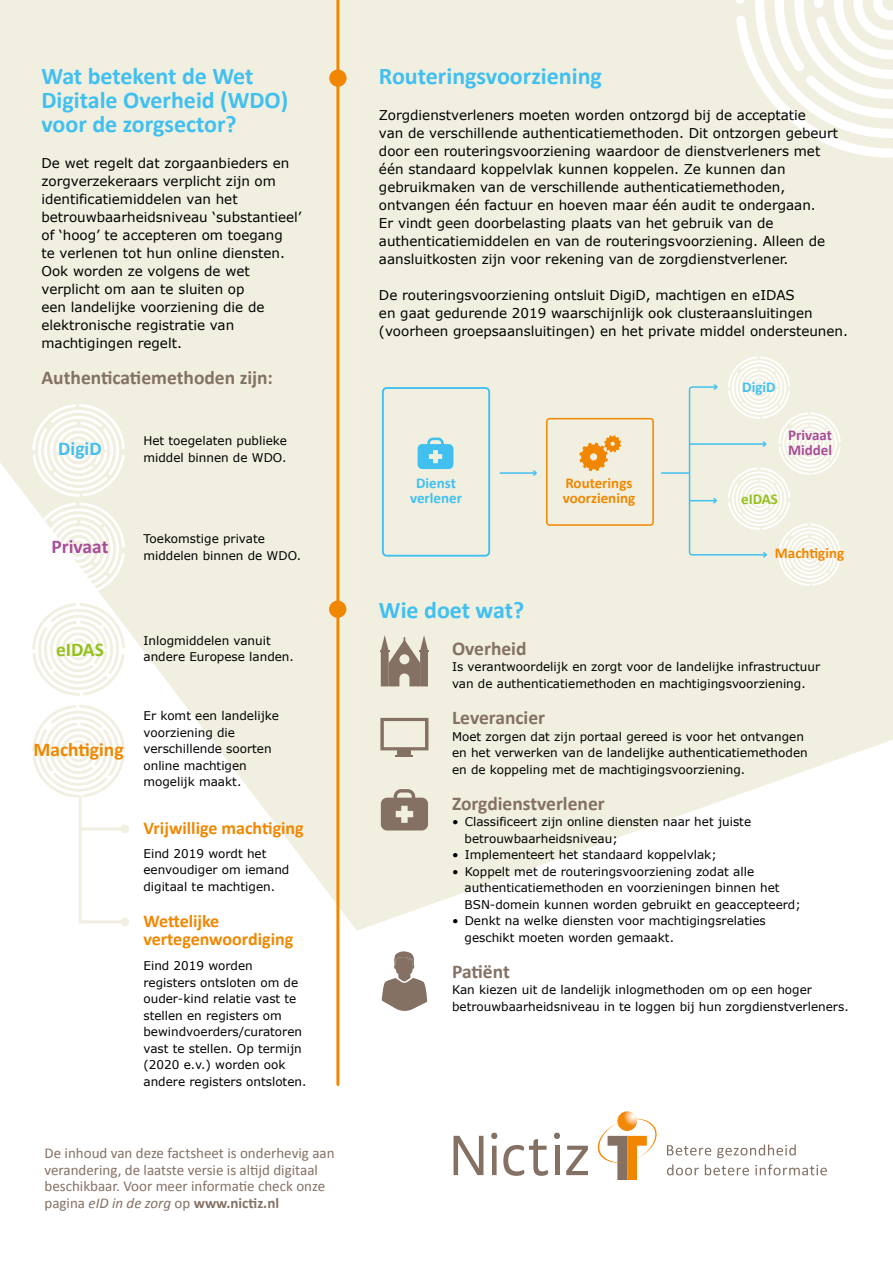
<style>
.page{position:relative;width:893px;height:1263px;background:#fff}
.page>*{position:absolute;margin:0;border:0;box-sizing:border-box;transform-origin:0 0}
.t1{font:700 24px/24px "Calibri";color:#41c0f0}
.t2{font:700 19.5px "Calibri";color:#847164}
.t3{font:700 19.5px "Calibri";color:#f18700}
.t4{font:700 19.5px "Calibri";color:#a84d97}
.t5{font:700 19.5px "Calibri";color:#41c0f0}
.t6{font:700 19.5px "Calibri";color:#95c11f}
.t7{font:700 18px/18px "Calibri";color:#f18700}
.t8{font:15px/16.5px "Calibri";color:#847164}
.t9{font:700 15px/15px "Calibri";color:#f18700}
.t10{font:700 15px/15px "Calibri";color:#41c0f0;text-align:center}
.t11{font:700 15px/15px "Calibri";color:#a84d97}
.t12{font:700 15px "Calibri";color:#95c11f}
.t13{font:13.5px/18px "Verdana";color:#000}
.t14{font:12px/16.5px "Verdana";color:#000}
.s1{font-style:italic}
.s2{font-weight:700}
</style>
<div class="page">
<div style="left:0;top:0;width:893px;height:937px;background:#f1efe0"></div>
<svg style="left:357px;top:740px;width:536px;height:436px"></svg>
<svg style="left:0;top:462px;width:357px;height:624px;fill:#fff"></svg>
<svg style="left:32px;top:404px;width:93px;height:191px"></svg>
<svg style="left:32px;top:603px;width:93px;height:93px"></svg>
<hr style="left:336px;top:0;width:3px;height:1084px;background:#f18700">
<div style="left:329px;top:69px;width:18px;height:18px;background:#f18700;border-radius:50%"></div>
<div style="left:329px;top:600px;width:17px;height:18px;background:#f18700;border-radius:50%"></div>
<svg style="left:32px;top:705px;width:96px;height:220px"></svg>
<hr style="left:80px;top:827px;width:45px;height:3px;background:#f1efe0">
<div style="left:120px;top:824px;width:9px;height:9px;background:#f1efe0;border-radius:50%"></div>
<div style="left:120px;top:917px;width:9px;height:9px;background:#f1efe0;border-radius:50%"></div>
<svg style="left:454px;top:1136px;width:29px;height:39px"></svg>
<svg style="left:491px;top:1133px;width:6px;height:6px"></svg>
<div style="left:492px;top:1146px;width:5px;height:29px;background:#847164"></div>
<svg style="left:503px;top:1139px;width:45px;height:37px"></svg>
<hr style="left:555px;top:1146px;width:4px;height:29px;background:#847164">
<svg style="left:554px;top:1133px;width:6px;height:6px"></svg>
<svg style="left:566px;top:1146px;width:22px;height:29px"></svg>
<svg style="left:595px;top:1117px;width:65px;height:63px"></svg>
<svg style="left:617px;top:1111px;width:20px;height:20px"></svg>
<svg style="left:667px;top:1144px;width:160px;height:31px"></svg>
<svg style="left:735px;top:0;width:158px;height:158px"></svg>
<svg style="left:380px;top:635px;width:49px;height:51px"></svg>
<svg style="left:380px;top:718px;width:48px;height:39px"></svg>
<svg style="left:381px;top:789px;width:47px;height:41px"></svg>
<svg style="left:381px;top:950px;width:46px;height:62px"></svg>
<div style="left:546px;top:418px;width:108px;height:108px;border:2px solid #f18700;border-radius:3px"></div>
<div style="left:382px;top:387px;width:108px;height:170px;border:2px solid #41c0f0;border-radius:4px"></div>
<hr style="left:500px;top:472px;width:35px;height:2px;background:#41c0f0">
<svg style="left:532px;top:470px;width:5px;height:6px"></svg>
<hr style="left:661px;top:472px;width:28px;height:2px;background:#41c0f0">
<svg style="left:688px;top:356px;width:153px;height:230px"></svg>
<svg style="left:418px;top:438px;width:35px;height:31px"></svg>
<svg style="left:579px;top:435px;width:42px;height:36px"></svg>
<h1 class="t1" style="left:41px;top:64px;width:248px">Wat betekent de Wet<br>Digitale Overheid (WDO) voor de zorgsector?</h1>
<p class="t13" style="left:41px;top:154px;width:262px">De wet regelt dat zorgaanbieders en zorgverzekeraars verplicht zijn om identificatiemiddelen van het betrouwbaarheidsniveau ‘substantieel’ of ‘hoog’ te accepteren om toegang<br>te verlenen tot hun online diensten.<br>Ook worden ze volgens de wet verplicht om aan te sluiten op<br>een landelijke voorziening die de elektronische registratie van machtigingen regelt.</p>
<h2 class="t2" style="left:41px;top:365px;width:233px">Authenticatiemethoden zijn:</h2>
<h2 class="t5" style="left:58px;top:436px;width:45px">DigiD</h2>
<h2 class="t4" style="left:52px;top:534px;width:58px">Privaat</h2>
<p class="t14" style="left:143px;top:432px;width:145px">Het toegelaten publieke middel binnen de WDO.</p>
<p class="t14" style="left:143px;top:531px;width:159px">Toekomstige private middelen binnen de WDO.</p>
<h2 class="t6" style="left:56px;top:637px;width:49px">eIDAS</h2>
<h2 class="t3" style="left:33px;top:737px;width:92px">Machtiging</h2>
<p class="t14" style="left:143px;top:632px;width:152px">Inlogmiddelen vanuit andere Europese landen.</p>
<p class="t14" style="left:143px;top:708px;width:137px">Er komt een landelijke voorziening die verschillende soorten online machtigen mogelijk maakt.</p>
<h3 class="t7" style="left:143px;top:819px;width:162px">Vrijwillige machtiging</h3>
<p class="t14" style="left:143px;top:845px;width:147px">Eind 2019 wordt het eenvoudiger om iemand digitaal te machtigen.</p>
<h3 class="t7" style="left:143px;top:912px;width:151px">Wettelijke vertegenwoordiging</h3>
<p class="t14" style="left:143px;top:957px;width:164px">Eind 2019 worden registers ontsloten om de ouder-kind relatie vast te stellen en registers om bewindvoerders/curatoren vast te stellen. Op termijn (2020 e.v.) worden ook andere registers ontsloten.</p>
<p class="t8" style="left:45px;top:1145px;width:292px">De inhoud van deze factsheet is onderhevig aan verandering, de laatste versie is altijd digitaal beschikbaar. Voor meer informatie check onze pagina <span class="s1">eID in de zorg</span> op <span class="s2">www.nictiz.nl</span></p>
<h1 class="t1" style="left:379px;top:64px;width:224px">Routeringsvoorziening</h1>
<p class="t13" style="left:379px;top:106px;width:461px">Zorgdienstverleners moeten worden ontzorgd bij de acceptatie<br>van de verschillende authenticatiemethoden. Dit ontzorgen gebeurt door een routeringsvoorziening waardoor de dienstverleners met één standaard koppelvlak kunnen koppelen. Ze kunnen dan gebruikmaken van de verschillende authenticatiemethoden, ontvangen één factuur en hoeven maar één audit te ondergaan.<br>Er vindt geen doorbelasting plaats van het gebruik van de authenticatiemiddelen en van de routeringsvoorziening. Alleen de aansluitkosten zijn voor rekening van de zorgdienstverlener.</p>
<p class="t13" style="left:379px;top:286px;width:471px">De routeringsvoorziening ontsluit DigiD, machtigen en eIDAS<br>en gaat gedurende 2019 waarschijnlijk ook clusteraansluitingen (voorheen groepsaansluitingen) en het private middel ondersteunen.</p>
<p class="t10" style="left:410px;top:476px;width:53px">Dienst verlener</p>
<h1 class="t1" style="left:379px;top:597px;width:147px">Wie doet wat?</h1>
<p class="t9" style="left:563px;top:476px;width:74px">Routerings voorziening</p>
<p class="t10" style="left:742px;top:379px;width:35px">DigiD</p>
<p class="t11" style="left:788px;top:428px;width:46px">Privaat<br>Middel</p>
<p class="t12" style="left:741px;top:489px;width:38px">eIDAS</p>
<p class="t9" style="left:775px;top:546px;width:71px">Machtiging</p>
<h2 class="t2" style="left:452px;top:636px;width:76px">Overheid</h2>
<p class="t14" style="left:452px;top:659px;width:370px">Is verantwoordelijk en zorgt voor de landelijke infrastructuur van de authenticatiemethoden en machtigingsvoorziening.</p>
<h2 class="t2" style="left:452px;top:705px;width:95px">Leverancier</h2>
<p class="t14" style="left:452px;top:728px;width:357px">Moet zorgen dat zijn portaal gereed is voor het ontvangen en het verwerken van de landelijke authenticatiemethoden en de koppeling met de machtigingsvoorziening.</p>
<h2 class="t2" style="left:452px;top:790px;width:154px">Zorgdienstverlener</h2>
<p class="t14" style="left:465px;top:813px;width:288px;text-indent:-13px">• Classificeert zijn online diensten naar het juiste betrouwbaarheidsniveau;</p>
<p class="t14" style="left:452px;top:846px;width:266px">• Implementeert het standaard koppelvlak;</p>
<p class="t14" style="left:465px;top:863px;width:338px;text-indent:-13px">• Koppelt met de routeringsvoorziening zodat alle authenticatiemethoden en voorzieningen binnen het<br>BSN-domein kunnen worden gebruikt en geaccepteerd;</p>
<p class="t14" style="left:465px;top:912px;width:303px;text-indent:-13px">• Denkt na welke diensten voor machtigingsrelaties geschikt moeten worden gemaakt.</p>
<h2 class="t2" style="left:452px;top:958px;width:59px">Patiënt</h2>
<p class="t14" style="left:452px;top:981px;width:398px">Kan kiezen uit de landelijk inlogmethoden om op een hoger betrouwbaarheidsniveau in te loggen bij hun zorgdienstverleners.</p>
</div>
